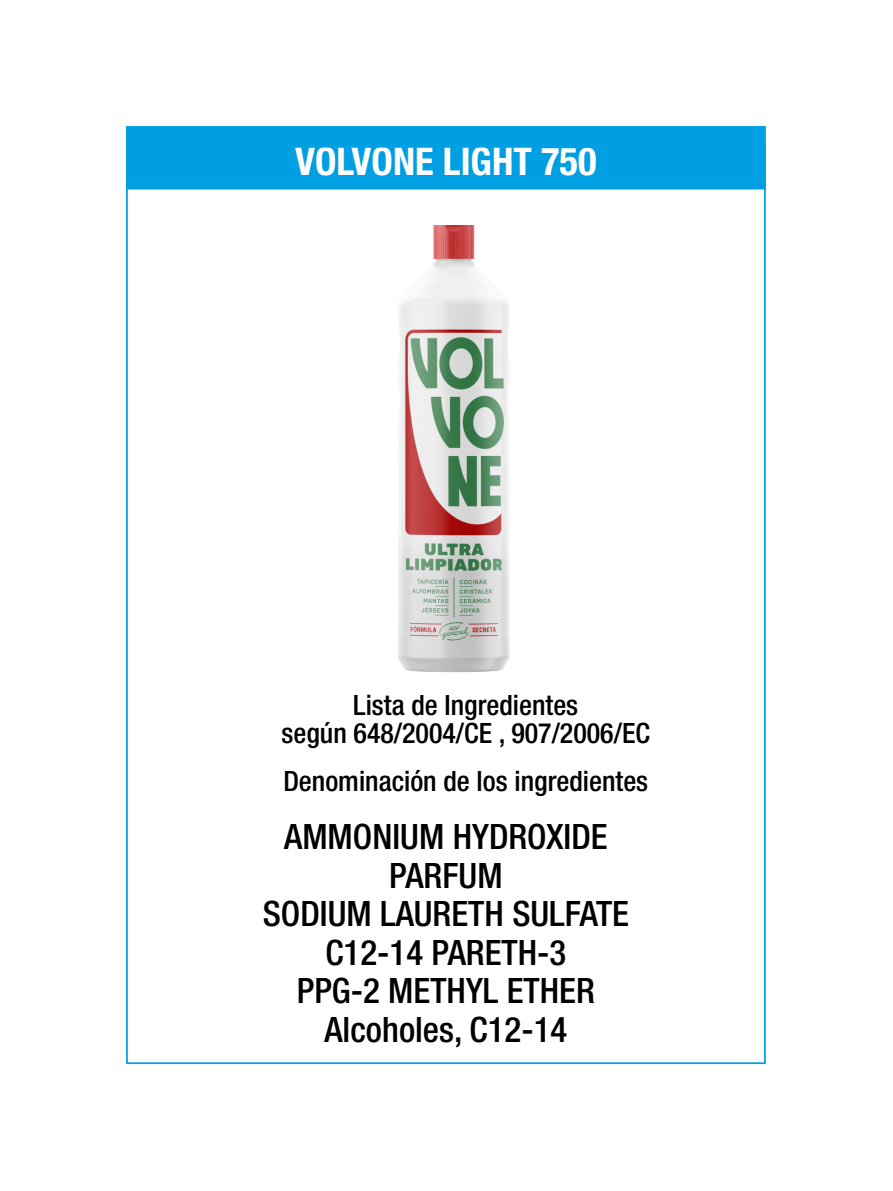
<style>
.page{position:relative;width:893px;height:1191px;background:#fff}
.page>*{position:absolute;margin:0;border:0;box-sizing:border-box;transform-origin:0 0}
.t1{font:700 condensed 38.5px "Helvetica Neue LT Std";color:#fff}
.t2{font:500 condensed 35px/38.5px "Helvetica Neue LT Std";color:#000;text-align:center}
.t3{font:500 condensed 28px/28px "Helvetica Neue LT Std";color:#000;text-align:center}
</style>
<div class="page">
<div style="left:126px;top:126px;width:640px;height:63px;background:#009fe3"></div>
<img style="left:398px;top:226px;width:112px;height:447px">
<p class="t1" style="left:295px;top:138px;width:303px">VOLVONE LIGHT 750</p>
<p class="t3" style="left:282px;top:690px;width:370px">Lista de Ingredientes<br>según 648/2004/CE , 907/2006/EC</p>
<p class="t3" style="left:283px;top:766px;width:366px">Denominación de los ingredientes</p>
<p class="t2" style="left:263px;top:817px;width:368px">AMMONIUM HYDROXIDE<br>PARFUM<br>SODIUM LAURETH SULFATE<br>C12-14 PARETH-3<br>PPG-2 METHYL ETHER<br>Alcoholes, C12-14</p>
</div>
